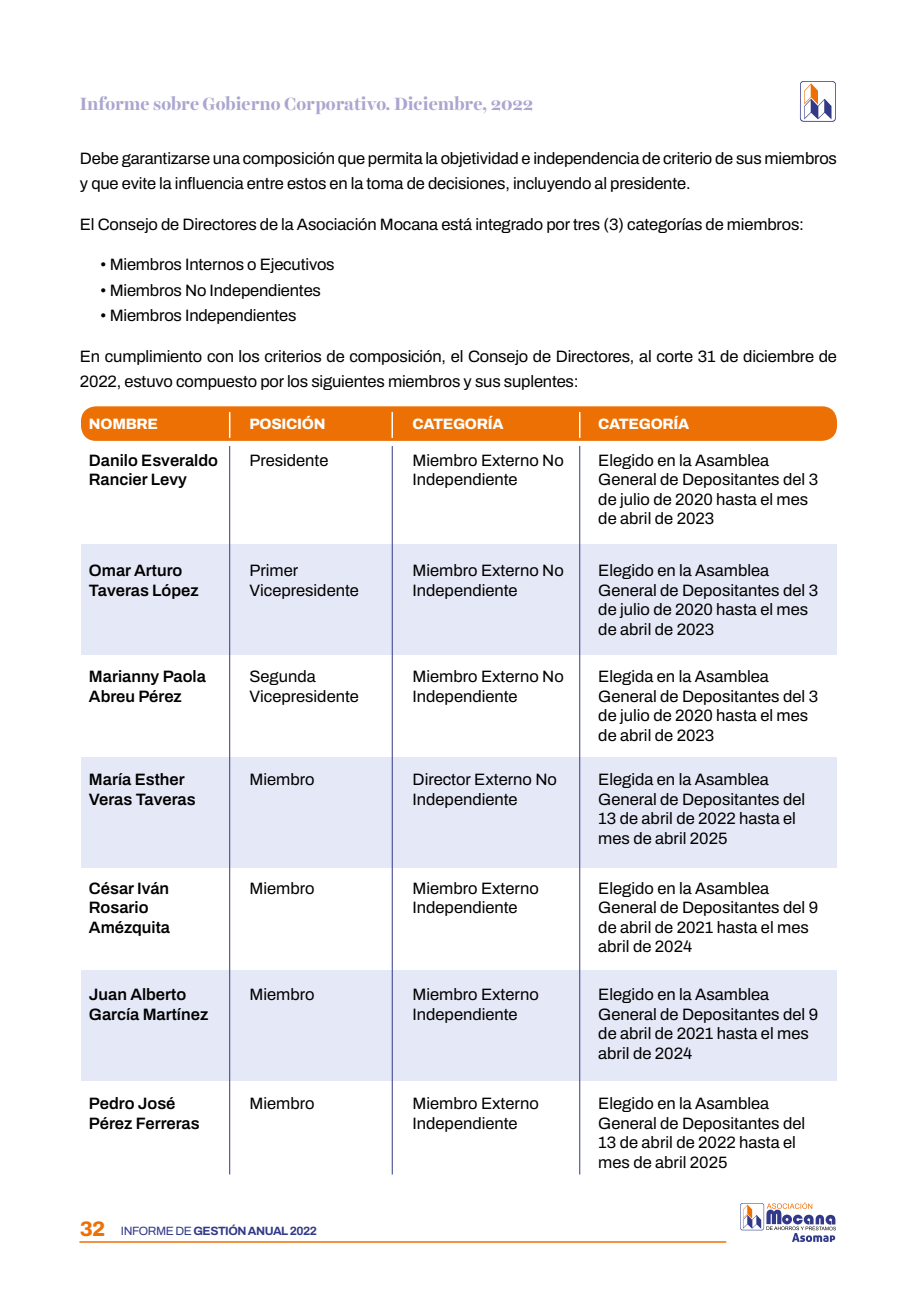
<style>
.page{position:relative;width:918px;height:1296px;background:#fff}
.page>*{position:absolute;margin:0;border:0;box-sizing:border-box;transform-origin:0 0}
.t1{font:700 18px "Harriet Display";color:#aaa6d0}
.t2{font:16.5px/19.5px "Archivo";color:#000}
.t3{font:600 16.5px/19.5px "Archivo";color:#000}
.t4{font:800 15px "Archivo";letter-spacing:-.02em;color:#fff}
.t5{font:700 12px "Archivo";letter-spacing:-.04em;color:#323988}
.s1{font-weight:800;font-size:21px;color:#ed7004}
.s2{font-weight:400}
</style>
<div class="page">
<svg style="left:800px;top:81px;width:36px;height:41px"></svg>
<svg style="left:740px;top:1202px;width:96px;height:40px"></svg>
<hr style="left:80px;top:1241px;width:646px;height:2px;background:#ed7004">
<div style="left:81px;top:406px;width:756px;height:35px;background:#ed7004;border-radius:15px"></div>
<svg style="left:229px;top:412px;width:1px;height:26px"></svg>
<svg style="left:392px;top:412px;width:1px;height:26px"></svg>
<svg style="left:579px;top:412px;width:1px;height:26px"></svg>
<div style="left:81px;top:970px;width:756px;height:111px;background:#e5e8f6"></div>
<div style="left:81px;top:757px;width:756px;height:110px;background:#e5e8f6"></div>
<div style="left:81px;top:544px;width:756px;height:111px;background:#e5e8f6"></div>
<hr style="left:229px;top:446px;width:1px;height:728px;background:#323988">
<hr style="left:392px;top:446px;width:1px;height:728px;background:#323988">
<hr style="left:579px;top:446px;width:1px;height:728px;background:#323988">
<p class="t1" style="left:80px;top:91px;width:455px">Informe sobre Gobierno Corporativo. Diciembre, 2022</p>
<p class="t2" style="left:80px;top:145px;width:759px;line-height:25.5px">Debe garantizarse una composición que permita la objetividad e independencia de criterio de sus miembros y que evite la influencia entre estos en la toma de decisiones, incluyendo al presidente.</p>
<p class="t2" style="left:80px;top:214px;width:726px">El Consejo de Directores de la Asociación Mocana está integrado por tres (3) categorías de miembros:</p>
<p class="t2" style="left:100px;top:255px;width:236px">• Miembros Internos o Ejecutivos</p>
<p class="t2" style="left:100px;top:280px;width:222px">• Miembros No Independientes</p>
<p class="t2" style="left:100px;top:306px;width:198px">• Miembros Independientes</p>
<p class="t2" style="left:80px;top:343px;width:759px;line-height:25.5px">En cumplimiento con los criterios de composición, el Consejo de Directores, al corte 31 de diciembre de<br>2022, estuvo compuesto por los siguientes miembros y sus suplentes:</p>
<p class="t4" style="left:89px;top:413px;width:71px">NOMBRE</p>
<p class="t4" style="left:249px;top:413px;width:78px">POSICIÓN</p>
<p class="t4" style="left:413px;top:413px;width:93px">CATEGORÍA</p>
<p class="t4" style="left:598px;top:413px;width:93px">CATEGORÍA</p>
<p class="t3" style="left:89px;top:450px;width:131px">Danilo Esveraldo<br>Rancier Levy</p>
<p class="t2" style="left:249px;top:450px;width:81px">Presidente</p>
<p class="t2" style="left:413px;top:450px;width:153px">Miembro Externo No<br>Independiente</p>
<p class="t2" style="left:598px;top:450px;width:221px">Elegido en la Asamblea<br>General de Depositantes del 3 de julio de 2020 hasta el mes de abril de 2023</p>
<p class="t3" style="left:89px;top:561px;width:111px">Omar Arturo<br>Taveras López</p>
<p class="t3" style="left:89px;top:667px;width:118px">Marianny Paola<br>Abreu Pérez</p>
<p class="t2" style="left:249px;top:561px;width:111px">Primer<br>Vicepresidente</p>
<p class="t2" style="left:249px;top:667px;width:111px">Segunda<br>Vicepresidente</p>
<p class="t2" style="left:413px;top:561px;width:153px">Miembro Externo No<br>Independiente</p>
<p class="t2" style="left:413px;top:667px;width:153px">Miembro Externo No<br>Independiente</p>
<p class="t2" style="left:598px;top:561px;width:221px">Elegido en la Asamblea<br>General de Depositantes del 3 de julio de 2020 hasta el mes de abril de 2023</p>
<p class="t2" style="left:598px;top:667px;width:221px">Elegida en la Asamblea<br>General de Depositantes del 3 de julio de 2020 hasta el mes de abril de 2023</p>
<p class="t3" style="left:89px;top:770px;width:108px">María Esther<br>Veras Taveras</p>
<p class="t2" style="left:249px;top:770px;width:66px">Miembro</p>
<p class="t2" style="left:413px;top:770px;width:146px">Director Externo No<br>Independiente</p>
<p class="t2" style="left:598px;top:770px;width:208px">Elegida en la Asamblea<br>General de Depositantes del<br>13 de abril de 2022 hasta el mes de abril 2025</p>
<p class="t3" style="left:89px;top:878px;width:83px">César Iván<br>Rosario<br>Amézquita</p>
<p class="t2" style="left:249px;top:878px;width:66px">Miembro</p>
<p class="t2" style="left:413px;top:878px;width:128px">Miembro Externo<br>Independiente</p>
<p class="t2" style="left:598px;top:878px;width:221px">Elegido en la Asamblea<br>General de Depositantes del 9 de abril de 2021 hasta el mes abril de 2024</p>
<p class="t3" style="left:89px;top:985px;width:121px">Juan Alberto<br>García Martínez</p>
<p class="t3" style="left:89px;top:1094px;width:112px">Pedro José<br>Pérez Ferreras</p>
<p class="t2" style="left:249px;top:985px;width:66px">Miembro</p>
<p class="t2" style="left:249px;top:1094px;width:66px">Miembro</p>
<p class="t2" style="left:413px;top:985px;width:128px">Miembro Externo<br>Independiente</p>
<p class="t2" style="left:413px;top:1094px;width:128px">Miembro Externo<br>Independiente</p>
<p class="t2" style="left:598px;top:985px;width:221px">Elegido en la Asamblea<br>General de Depositantes del 9 de abril de 2021 hasta el mes abril de 2024</p>
<p class="t2" style="left:598px;top:1094px;width:208px">Elegido en la Asamblea<br>General de Depositantes del<br>13 de abril de 2022 hasta el mes de abril 2025</p>
<p class="t5" style="left:80px;top:1222px;width:239px"><span class="s1">32</span> <span class="s2">INFORME DE</span> GESTIÓN ANUAL 2022</p>
</div>
